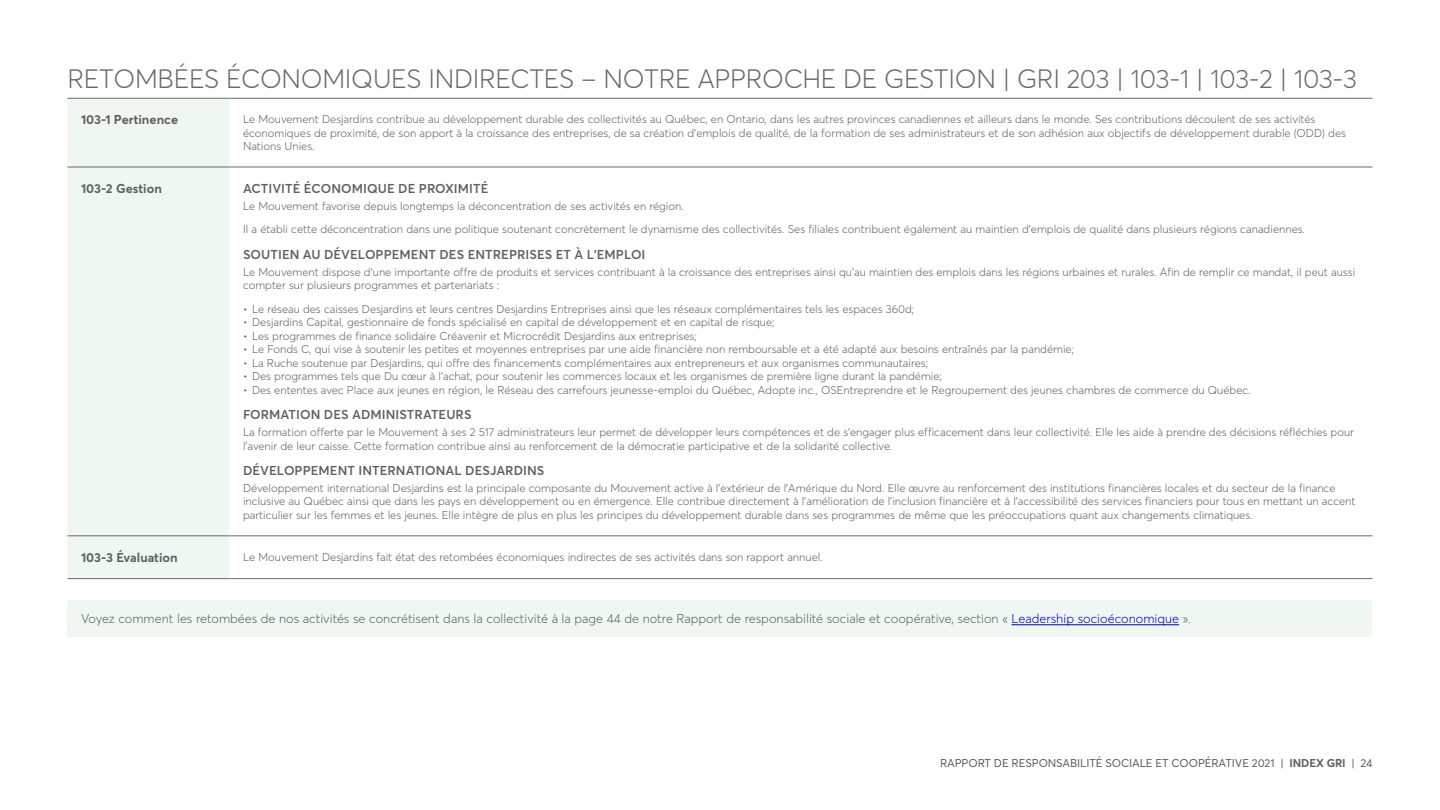
<style>
.page{position:relative;width:1440px;height:810px;background:#fff}
.page>*{position:absolute;margin:0;border:0;box-sizing:border-box;transform-origin:0 0}
.t1{font:300 26.25px "Averta";letter-spacing:-.01em;color:#6a6a6a}
.t2{font:300 12.75px "Averta";color:#606060}
.t3{font:600 12.75px "Averta";letter-spacing:.005em;color:#606060}
.TH{font:700 12.75px "Averta";color:#606060}
.TD{font:300 11.25px/13.5px "Averta";color:#606060}
.t4{font:11.25px "Averta";letter-spacing:-.01em;color:#606060}
.s1{color:#0000c8}
.s2{font-weight:700}
</style>
<div class="page">
<div style="left:68px;top:600px;width:1304px;height:37px;background:#eef7f2"></div>
<hr style="left:1012px;top:624px;width:167px;height:1px;background:#0000c8">
<div style="left:68px;top:99px;width:162px;height:479px;background:#eef7f2"></div>
<hr style="left:230px;top:98px;width:1142px;height:1px;background:#6a6a6a">
<hr style="left:230px;top:167px;width:1142px;height:1px;background:#6a6a6a">
<hr style="left:68px;top:98px;width:162px;height:1px;background:#6a6a6a">
<hr style="left:68px;top:167px;width:162px;height:1px;background:#6a6a6a">
<hr style="left:68px;top:536px;width:162px;height:1px;background:#6a6a6a">
<hr style="left:68px;top:578px;width:162px;height:1px;background:#6a6a6a">
<hr style="left:230px;top:536px;width:1142px;height:1px;background:#6a6a6a">
<hr style="left:230px;top:578px;width:1142px;height:1px;background:#6a6a6a">
<h3 class="t1" style="left:68px;top:62px;width:1291px">RETOMBÉES ÉCONOMIQUES INDIRECTES – NOTRE APPROCHE DE GESTION | GRI 203 | 103-1 | 103-2 | 103-3</h3>
<p class="TH" style="left:81px;top:112px;width:99px">103-1 Pertinence</p>
<p class="TD" style="left:243px;top:112px;width:1105px">Le Mouvement Desjardins contribue au développement durable des collectivités au Québec, en Ontario, dans les autres provinces canadiennes et ailleurs dans le monde. Ses contributions découlent de ses activités économiques de proximité, de son apport à la croissance des entreprises, de sa création d’emplois de qualité, de la formation de ses administrateurs et de son adhésion aux objectifs de développement durable (ODD) des<br>Nations Unies.</p>
<p class="TH" style="left:81px;top:180px;width:82px">103-2 Gestion</p>
<h2 class="t3" style="left:243px;top:180px;width:247px">ACTIVITÉ ÉCONOMIQUE DE PROXIMITÉ</h2>
<p class="TD" style="left:243px;top:199px;width:442px">Le Mouvement favorise depuis longtemps la déconcentration de ses activités en région.</p>
<p class="TD" style="left:243px;top:223px;width:1064px">Il a établi cette déconcentration dans une politique soutenant concrètement le dynamisme des collectivités. Ses filiales contribuent également au maintien d’emplois de qualité dans plusieurs régions canadiennes.</p>
<h2 class="t3" style="left:243px;top:246px;width:404px">SOUTIEN AU DÉVELOPPEMENT DES ENTREPRISES ET À L’EMPLOI</h2>
<p class="TD" style="left:243px;top:265px;width:1114px">Le Mouvement dispose d’une importante offre de produits et services contribuant à la croissance des entreprises ainsi qu’au maintien des emplois dans les régions urbaines et rurales. Afin de remplir ce mandat, il peut aussi compter sur plusieurs programmes et partenariats :</p>
<p class="TD" style="left:243px;top:302px;width:673px">• Le réseau des caisses Desjardins et leurs centres Desjardins Entreprises ainsi que les réseaux complémentaires tels les espaces 360d;</p>
<p class="TD" style="left:243px;top:316px;width:533px">• Desjardins Capital, gestionnaire de fonds spécialisé en capital de développement et en capital de risque;</p>
<p class="TD" style="left:243px;top:329px;width:455px">• Les programmes de finance solidaire Créavenir et Microcrédit Desjardins aux entreprises;</p>
<p class="TD" style="left:243px;top:343px;width:833px">• Le Fonds C, qui vise à soutenir les petites et moyennes entreprises par une aide financière non remboursable et a été adapté aux besoins entraînés par la pandémie;</p>
<p class="TD" style="left:243px;top:356px;width:687px">• La Ruche soutenue par Desjardins, qui offre des financements complémentaires aux entrepreneurs et aux organismes communautaires;</p>
<p class="TD" style="left:243px;top:370px;width:700px">• Des programmes tels que Du cœur à l’achat, pour soutenir les commerces locaux et les organismes de première ligne durant la pandémie;</p>
<p class="TD" style="left:243px;top:383px;width:1009px">• Des ententes avec Place aux jeunes en région, le Réseau des carrefours jeunesse-emploi du Québec, Adopte inc., OSEntreprendre et le Regroupement des jeunes chambres de commerce du Québec.</p>
<h2 class="t3" style="left:243px;top:407px;width:230px">FORMATION DES ADMINISTRATEURS</h2>
<p class="TD" style="left:243px;top:425px;width:1113px">La formation offerte par le Mouvement à ses 2 517 administrateurs leur permet de développer leurs compétences et de s’engager plus efficacement dans leur collectivité. Elle les aide à prendre des décisions réfléchies pour l’avenir de leur caisse. Cette formation contribue ainsi au renforcement de la démocratie participative et de la solidarité collective.</p>
<h2 class="t3" style="left:243px;top:463px;width:303px">DÉVELOPPEMENT INTERNATIONAL DESJARDINS</h2>
<p class="TD" style="left:243px;top:481px;width:1114px">Développement international Desjardins est la principale composante du Mouvement active à l’extérieur de l’Amérique du Nord. Elle œuvre au renforcement des institutions financières locales et du secteur de la finance inclusive au Québec ainsi que dans les pays en développement ou en émergence. Elle contribue directement à l’amélioration de l’inclusion financière et à l’accessibilité des services financiers pour tous en mettant un accent particulier sur les femmes et les jeunes. Elle intègre de plus en plus les principes du développement durable dans ses programmes de même que les préoccupations quant aux changements climatiques.</p>
<p class="TH" style="left:81px;top:549px;width:98px">103-3 Évaluation</p>
<p class="TD" style="left:243px;top:550px;width:581px">Le Mouvement Desjardins fait état des retombées économiques indirectes de ses activités dans son rapport annuel.</p>
<p class="t2" style="left:81px;top:611px;width:1112px">Voyez comment les retombées de nos activités se concrétisent dans la collectivité à la page 44 de notre Rapport de responsabilité sociale et coopérative, section « <span class="s1">Leadership socioéconomique</span> ».</p>
<p class="t4" style="left:940px;top:756px;width:434px">RAPPORT DE RESPONSABILITÉ SOCIALE ET COOPÉRATIVE 2021 | <span class="s2">INDEX GRI</span> | 24</p>
</div>
